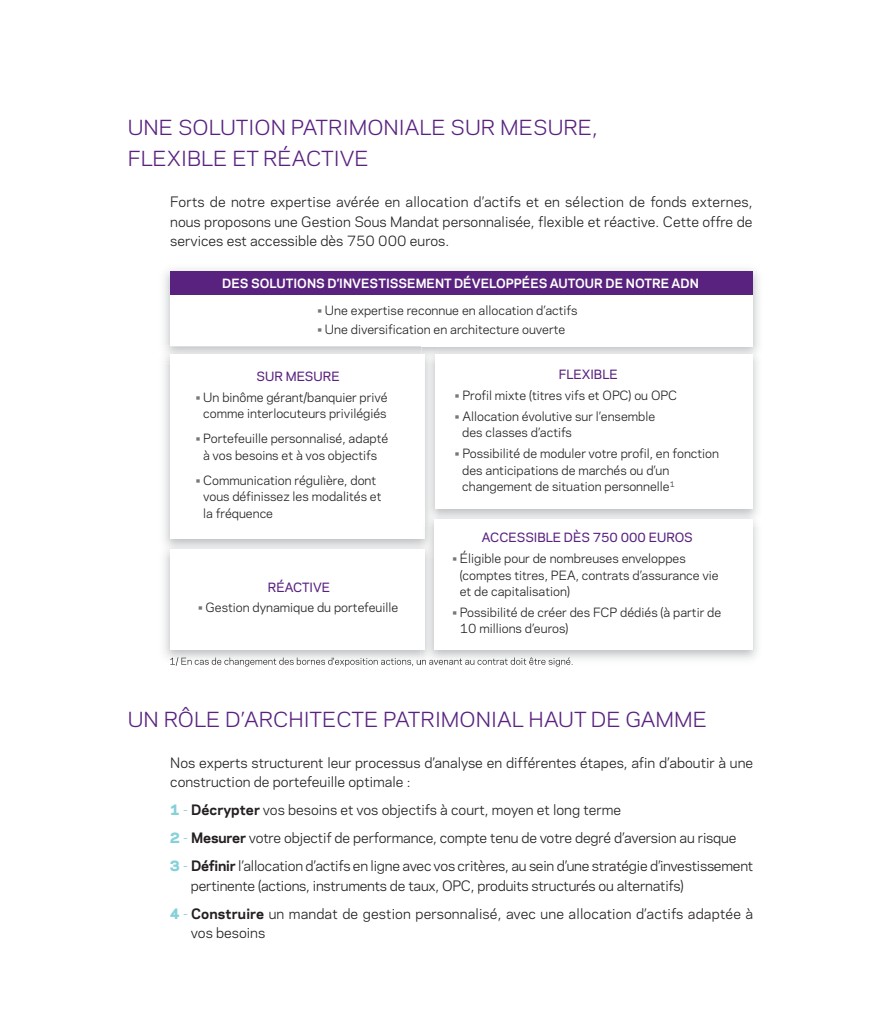
<style>
.page{position:relative;width:892px;height:1019px;background:#fff}
.page>*{position:absolute;margin:0;border:0;box-sizing:border-box;transform-origin:0 0}
.t1{font:19.5px/31.5px "Polaris";color:#59227f;scale:1.05 1}
.t2{font:13.5px/19.5px "Polaris";color:#231f20}
.t3{font:12px/16.5px "Polaris";color:#231f20}
.t4{font:700 12px "Polaris";color:#fff}
.t5{font:500 12px "Polaris";color:#59227f}
.s1{font-weight:500;color:#77787b}
.s2{font-weight:800;color:#85d1da}
.s3{color:#85d1da}
.s4{font-weight:700}
</style>
<div class="page">
<img style="left:164px;top:269px;width:595px;height:77px">
<div style="left:170px;top:271px;width:582px;height:75px;background:#fff"></div>
<div style="left:170px;top:271px;width:582px;height:24px;background:#59227f"></div>
<img style="left:421px;top:347px;width:17px;height:16px">
<img style="left:421px;top:355px;width:4px;height:8px">
<div style="left:434px;top:355px;width:318px;height:154px;background:#fff"></div>
<img style="left:425px;top:510px;width:336px;height:157px">
<img style="left:420px;top:526px;width:18px;height:141px">
<div style="left:434px;top:519px;width:318px;height:131px;background:#fff"></div>
<img style="left:164px;top:557px;width:256px;height:110px">
<img style="left:170px;top:657px;width:84px;height:10px">
<div style="left:170px;top:549px;width:255px;height:101px;background:#fff"></div>
<h1 class="t1" style="left:128px;top:113px;width:449px">UNE SOLUTION PATRIMONIALE SUR MESURE,<br>FLEXIBLE ET RÉACTIVE</h1>
<p class="t2" style="left:170px;top:194px;width:584px;text-align:justify">Forts de notre expertise avérée en allocation d’actifs et en sélection de fonds externes, nous proposons une Gestion Sous Mandat personnalisée, flexible et réactive. Cette offre de services est accessible dès 750 000 euros.</p>
<p class="t4" style="left:222px;top:277px;width:478px">DES SOLUTIONS D’INVESTISSEMENT DÉVELOPPÉES AUTOUR DE NOTRE ADN</p>
<p class="t3" style="left:317px;top:303px;width:261px"><span class="s1">•</span> Une expertise reconnue en allocation d’actifs</p>
<p class="t3" style="left:317px;top:322px;width:249px"><span class="s1">•</span> Une diversification en architecture ouverte</p>
<p class="t5" style="left:256px;top:371px;width:85px">SUR MESURE</p>
<p class="t3" style="left:196px;top:390px;width:193px;text-align:center"><span class="s1">•</span> Un binôme gérant/banquier privé comme interlocuteurs privilégiés</p>
<p class="t3" style="left:196px;top:431px;width:194px;text-align:center"><span class="s1">•</span> Portefeuille personnalisé, adapté à vos besoins et à vos objectifs</p>
<p class="t3" style="left:203px;top:473px;width:180px;text-indent:-7px"><span class="s1">•</span> Communication régulière, dont vous définissez les modalités et la fréquence</p>
<p class="t5" style="left:559px;top:370px;width:60px">FLEXIBLE</p>
<p class="t3" style="left:455px;top:388px;width:224px"><span class="s1">•</span> Profil mixte (titres vifs et OPC) ou OPC</p>
<p class="t3" style="left:462px;top:409px;width:194px;text-indent:-7px"><span class="s1">•</span> Allocation évolutive sur l’ensemble des classes d’actifs</p>
<p class="t3" style="left:462px;top:446px;width:258px;text-indent:-7px"><span class="s1">•</span> Possibilité de moduler votre profil, en fonction des anticipations de marchés ou d’un changement de situation personnelle<sup>1</sup></p>
<p class="t5" style="left:482px;top:533px;width:212px">ACCESSIBLE DÈS 750 000 EUROS</p>
<p class="t3" style="left:459px;top:551px;width:260px;text-indent:-7px"><span class="s1">•</span> Éligible pour de nombreuses enveloppes (comptes titres, PEA, contrats d’assurance vie et de capitalisation)</p>
<p class="t3" style="left:459px;top:605px;width:263px;text-indent:-7px"><span class="s1">•</span> Possibilité de créer des FCP dédiés (à partir de<br>10 millions d’euros)</p>
<p class="t5" style="left:268px;top:582px;width:64px">RÉACTIVE</p>
<p class="t3" style="left:198px;top:601px;width:202px"><span class="s1">•</span> Gestion dynamique du portefeuille</p>
<h1 class="t1" style="left:128px;top:705px;width:553px">UN RÔLE D’ARCHITECTE PATRIMONIAL HAUT DE GAMME</h1>
<p class="t2" style="left:170px;top:754px;width:584px">Nos experts structurent leur processus d’analyse en différentes étapes, afin d’aboutir à une construction de portefeuille optimale :</p>
<p class="t2" style="left:170px;top:797px;width:584px;line-height:28px"><span class="s2">1</span> <span class="s3">-</span> <span class="s4">Décrypter</span> vos besoins et vos objectifs à court, moyen et long terme<br><span class="s2">2</span> <span class="s3">-</span> <span class="s4">Mesurer</span> votre objectif de performance, compte tenu de votre degré d’aversion au risque<br><span class="s2">3</span> <span class="s3">-</span> <span class="s4">Définir</span> l’allocation d’actifs en ligne avec vos critères, au sein d’une stratégie d’investissement</p>
<p class="t2" style="left:170px;top:873px;width:584px;line-height:28px;text-indent:21px">pertinente (actions, instruments de taux, OPC, produits structurés ou alternatifs)<br><span class="s2">4</span> <span class="s3">-</span> <span class="s4">Construire</span> un mandat de gestion personnalisé, avec une allocation d’actifs adaptée à</p>
<p class="t2" style="left:191px;top:924px;width:76px">vos besoins</p>
</div>
